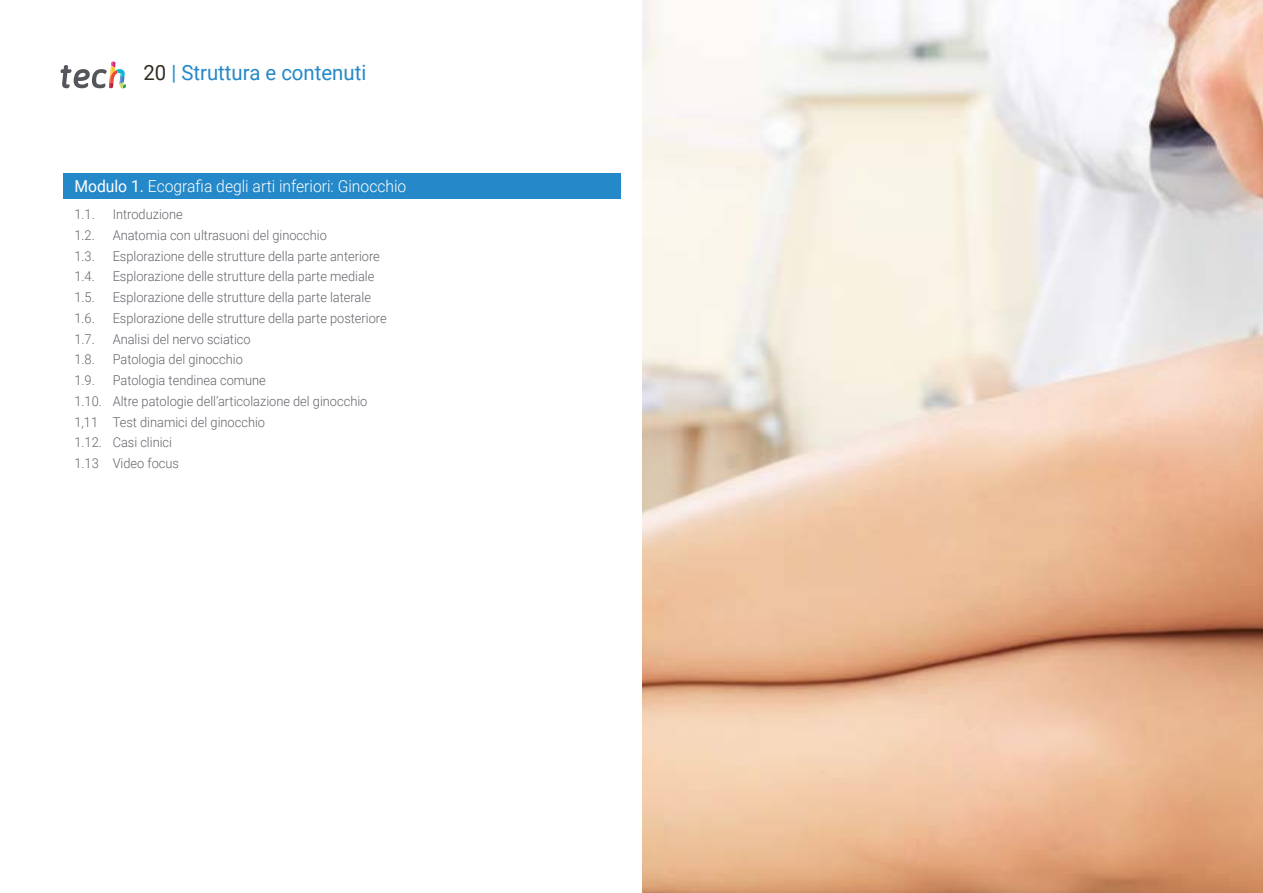
<style>
.page{position:relative;width:1263px;height:893px;background:#fff}
.page>*{position:absolute;margin:0;border:0;box-sizing:border-box;transform-origin:0 0}
.t1{font:21px "Roboto";color:#2488c9}
.t2{font:300 16.5px "Roboto";color:#fff;scale:.95 1}
.t3{font:300 13.5px/20.7px "Roboto";color:#61646a;scale:.95 1}
.s1{color:#312e20}
.s2{font-weight:400}
</style>
<div class="page">
<div style="left:63px;top:173px;width:558px;height:25px;background:#2488c9"></div>
<svg style="left:61px;top:62px;width:65px;height:27px"></svg>
<img style="left:642px;top:0;width:621px;height:893px">
<h1 class="t1" style="left:144px;top:57px;width:224px"><span class="s1">20</span> | Struttura e contenuti</h1>
<p class="t2" style="left:74px;top:175px;width:351px"><span class="s2">Modulo 1.</span> Ecografia degli arti inferiori: Ginocchio</p>
<p class="t3" style="left:74px;top:204px;width:23px">1.1.</p>
<p class="t3" style="left:113px;top:204px;width:75px">Introduzione</p>
<p class="t3" style="left:74px;top:224px;width:23px">1.2.</p>
<p class="t3" style="left:113px;top:224px;width:227px">Anatomia con ultrasuoni del ginocchio</p>
<p class="t3" style="left:74px;top:245px;width:23px">1.3.</p>
<p class="t3" style="left:113px;top:245px;width:283px">Esplorazione delle strutture della parte anteriore</p>
<p class="t3" style="left:74px;top:266px;width:23px">1.4.</p>
<p class="t3" style="left:113px;top:266px;width:277px">Esplorazione delle strutture della parte mediale</p>
<p class="t3" style="left:74px;top:287px;width:23px">1.5.</p>
<p class="t3" style="left:113px;top:287px;width:273px">Esplorazione delle strutture della parte laterale</p>
<p class="t3" style="left:74px;top:307px;width:23px">1.6.</p>
<p class="t3" style="left:113px;top:307px;width:290px">Esplorazione delle strutture della parte posteriore</p>
<p class="t3" style="left:74px;top:328px;width:23px">1.7.</p>
<p class="t3" style="left:113px;top:328px;width:147px">Analisi del nervo sciatico</p>
<p class="t3" style="left:74px;top:349px;width:23px">1.8.</p>
<p class="t3" style="left:113px;top:349px;width:139px">Patologia del ginocchio</p>
<p class="t3" style="left:74px;top:369px;width:23px">1.9.</p>
<p class="t3" style="left:74px;top:369px;width:310px;text-indent:38px">Patologia tendinea comune<br>1.10. Altre patologie dell’articolazione del ginocchio<br>1,11 Test dinamici del ginocchio<br>1.12. Casi clinici<br>1.13 Video focus</p>
</div>
